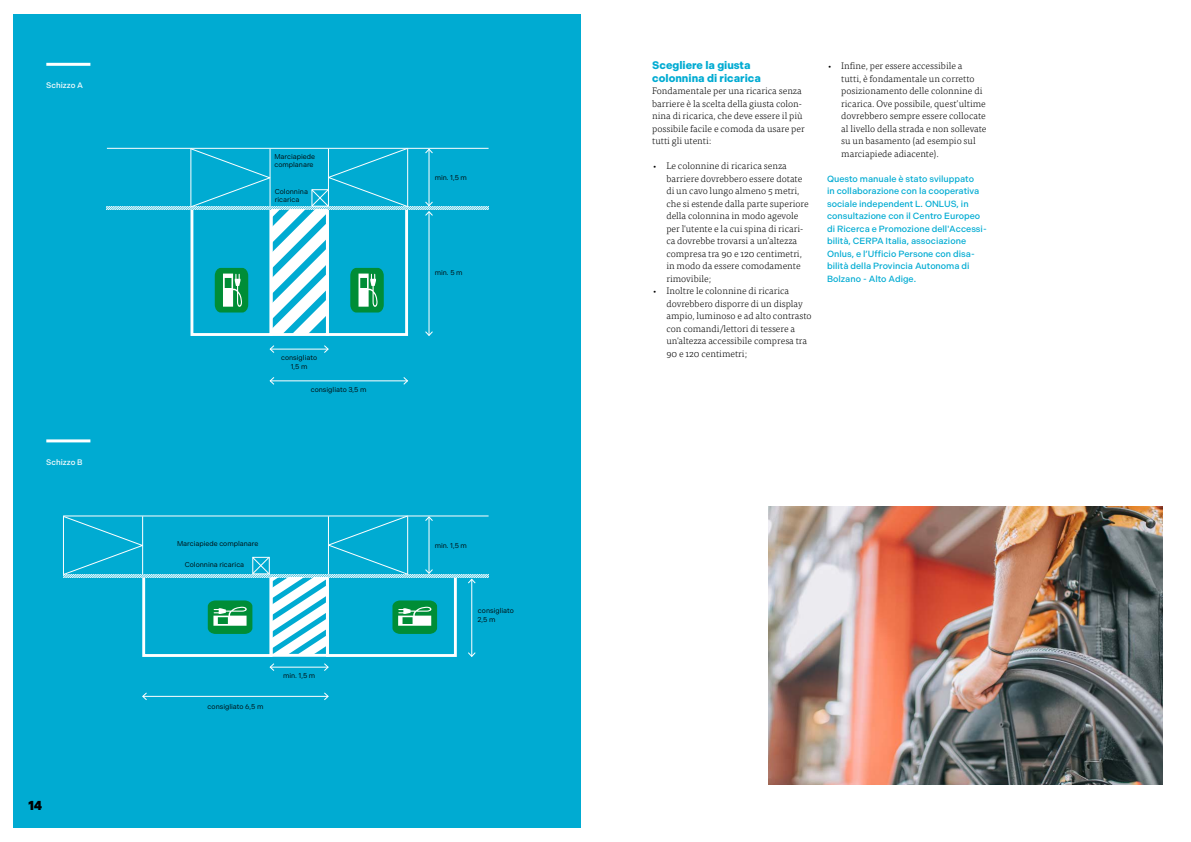
<style>
.page{position:relative;width:1191px;height:842px;background:#fff}
.page>*{position:absolute;margin:0;border:0;box-sizing:border-box;transform-origin:0 0}
.t1{font:900 13px "Indivisible";color:#000}
.t2{font:700 11px/12.5px "Indivisible";color:#00abd2}
.t3{font:300 9.5px/12.5px "Tisa Pro";color:#000}
.t4{font:500 9px/12.5px "Indivisible";color:#00abd2}
.t5{font:500 8px "Indivisible";color:#fff}
.t6{font:7px/9px "Indivisible";color:#000}
</style>
<div class="page">
<div style="left:14px;top:14px;width:567px;height:814px;background:#00abd2"></div>
<hr style="left:46px;top:63px;width:44px;height:3px;background:#fff">
<hr style="left:46px;top:439px;width:44px;height:3px;background:#fff">
<svg style="left:107px;top:147px;width:381px;height:189px"></svg>
<hr style="left:270px;top:349px;width:58px;height:1px;background:#fff">
<svg style="left:269px;top:345px;width:6px;height:8px"></svg>
<svg style="left:323px;top:345px;width:6px;height:8px"></svg>
<hr style="left:270px;top:380px;width:137px;height:1px;background:#fff">
<svg style="left:269px;top:377px;width:6px;height:8px"></svg>
<svg style="left:403px;top:377px;width:5px;height:8px"></svg>
<svg style="left:63px;top:515px;width:425px;height:142px"></svg>
<hr style="left:270px;top:667px;width:58px;height:1px;background:#fff">
<svg style="left:269px;top:663px;width:6px;height:8px"></svg>
<svg style="left:323px;top:663px;width:6px;height:8px"></svg>
<hr style="left:143px;top:696px;width:185px;height:1px;background:#fff">
<svg style="left:142px;top:692px;width:6px;height:9px"></svg>
<svg style="left:323px;top:692px;width:6px;height:9px"></svg>
<img style="left:769px;top:506px;width:393px;height:279px">
<p class="t5" style="left:46px;top:81px;width:38px">Schizzo A</p>
<p class="t5" style="left:46px;top:457px;width:38px">Schizzo B</p>
<h1 class="t1" style="left:28px;top:798px;width:16px">14</h1>
<p class="t6" style="left:274px;top:152px;width:42px;line-height:8.5px">Marciapiede complanare</p>
<p class="t6" style="left:275px;top:187px;width:35px;line-height:8.5px">Colonnina ricarica</p>
<p class="t6" style="left:281px;top:353px;width:37px;text-align:center">consigliato<br>1,5 m</p>
<p class="t6" style="left:311px;top:385px;width:57px">consigliato 3,5 m</p>
<p class="t6" style="left:177px;top:539px;width:83px">Marciapiede complanare</p>
<p class="t6" style="left:185px;top:560px;width:61px">Colonnina ricarica</p>
<p class="t6" style="left:208px;top:702px;width:57px">consigliato 6,5 m</p>
<p class="t6" style="left:283px;top:671px;width:34px">min. 1,5 m</p>
<p class="t6" style="left:435px;top:173px;width:34px">min. 1,5 m</p>
<p class="t6" style="left:435px;top:268px;width:29px">min. 5 m</p>
<p class="t6" style="left:435px;top:541px;width:34px">min. 1,5 m</p>
<p class="t6" style="left:477px;top:606px;width:38px">consigliato<br>2,5 m</p>
<p class="t2" style="left:652px;top:59px;width:110px">Scegliere la giusta colonnina di ricarica</p>
<p class="t3" style="left:652px;top:84px;width:154px">Fondamentale per una ricarica senza barriere è la scelta della giusta colon&shy;nina di ricarica, che deve essere il più possibile facile e comoda da usare per tutti gli utenti:</p>
<p class="t3" style="left:666px;top:159px;width:144px;text-indent:-14px">• Le colonnine di ricarica senza barriere dovrebbero essere dotate di un cavo lungo almeno 5 metri, che si estende dalla parte superiore della colonnina in modo agevole per l'utente e la cui spina di ricari&shy;ca dovrebbe trovarsi a un’altezza compresa tra 90 e 120 centimetri, in modo da essere comodamente rimovibile;</p>
<p class="t3" style="left:666px;top:284px;width:147px;text-indent:-14px">• Inoltre le colonnine di ricarica dovrebbero disporre di un display ampio, luminoso e ad alto contrasto con comandi/lettori di tessere a un'altezza accessibile compresa tra<br>90 e 120 centimetri;</p>
<p class="t3" style="left:841px;top:59px;width:147px;text-indent:-14px">• Infine, per essere accessibile a<br>tutti, è fondamentale un corretto posizionamento delle colonnine di ricarica. Ove possibile, quest’ultime dovrebbero sempre essere collocate al livello della strada e non sollevate su un basamento (ad esempio sul marciapiede adiacente).</p>
<p class="t4" style="left:827px;top:172px;width:161px">Questo manuale è stato sviluppato<br>in collaborazione con la cooperativa sociale independent L. ONLUS, in consultazione con il Centro Europeo di Ricerca e Promozione dell'Accessi&shy;bilità, CERPA Italia, associazione Onlus, e l’Ufficio Persone con disa&shy;bilità della Provincia Autonoma di Bolzano - Alto Adige.</p>
</div>
